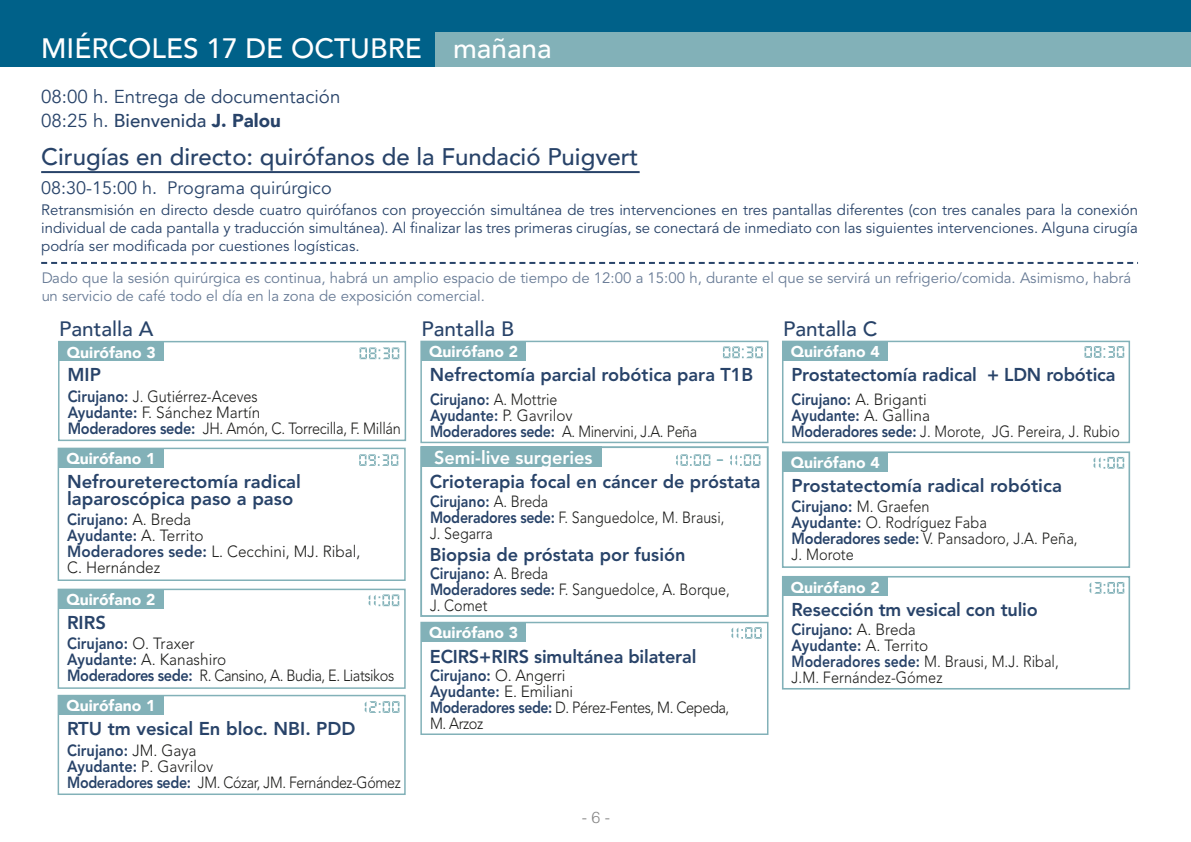
<style>
.page{position:relative;width:1191px;height:842px;background:#fff}
.page>*{position:absolute;margin:0;border:0;box-sizing:border-box;transform-origin:0 0}
.t1{font:500 28px "Avenir";color:#fff}
.t2{font:500 24px "Avenir";color:#284369}
.t3{font:500 20.8px "Avenir";color:#284369}
.t4{font:18.6px/23.6px "Avenir";color:#284369}
.t5{font:800 18.4px/17px "Avenir LT Std";color:#284369}
.t6{font:800 18.4px "Avenir LT Std";color:#fff}
.t7{font:18px "Avenir";color:#284369}
.t8{font:300 16.2px/16px "Avenir LT Std";color:#1d1d1b;scale:.95 1}
.t9{font:300 16.2px/16px "Avenir LT Std";color:#1d1d1b;scale:.9 1}
.t10{font:300 16.2px/16px "Avenir LT Std";letter-spacing:-.03em;color:#1d1d1b;scale:.95 1}
.t11{font:300 16.2px/16px "Avenir LT Std";color:#1d1d1b;scale:.88 1}
.t12{font:300 16.2px/16px "Avenir LT Std";letter-spacing:-.025em;color:#1d1d1b;scale:.95 1}
.t13{font:300 16.2px/16px "Avenir LT Std";letter-spacing:-.02em;color:#1d1d1b;scale:.88 1}
.t14{font:300 16px "Helvetica LT Std";color:#878787}
.t15{font:900 15.6px "Avenir";color:#fff}
.t16{font:15px/18px "Avenir LT Std";color:#284369;text-align:justify}
.s1{font-weight:500}
.s2{font-weight:900}
.s3{font-weight:800;color:#284369}
</style>
<div class="page">
<svg style="left:41px;top:262px;width:1097px;height:2px"></svg>
<hr style="left:41px;top:171px;width:598px;height:2px;background:#284369">
<div style="left:0;top:0;width:1190px;height:66px;background:#006189"></div>
<div style="left:435px;top:32px;width:755px;height:34px;background:#82b1b8"></div>
<div style="left:420px;top:341px;width:348px;height:102px;border:2px solid #82b1b8"></div>
<div style="left:421px;top:341px;width:105px;height:19px;background:#82b1b8"></div>
<div style="left:421px;top:447px;width:181px;height:20px;background:#82b1b8"></div>
<svg style="left:723px;top:346px;width:39px;height:12px"></svg>
<svg style="left:359px;top:347px;width:40px;height:12px"></svg>
<div style="left:58px;top:341px;width:348px;height:100px;border:2px solid #82b1b8"></div>
<div style="left:59px;top:342px;width:105px;height:19px;background:#82b1b8"></div>
<div style="left:420px;top:446px;width:348px;height:171px;border:2px solid #82b1b8"></div>
<div style="left:782px;top:341px;width:348px;height:102px;border:2px solid #82b1b8"></div>
<div style="left:783px;top:341px;width:105px;height:19px;background:#82b1b8"></div>
<svg style="left:1084px;top:346px;width:40px;height:12px"></svg>
<div style="left:782px;top:451px;width:348px;height:117px;border:2px solid #82b1b8"></div>
<div style="left:783px;top:452px;width:105px;height:19px;background:#82b1b8"></div>
<svg style="left:1093px;top:457px;width:31px;height:12px"></svg>
<div style="left:782px;top:576px;width:348px;height:113px;border:2px solid #82b1b8"></div>
<div style="left:783px;top:577px;width:105px;height:19px;background:#82b1b8"></div>
<svg style="left:1089px;top:582px;width:35px;height:12px"></svg>
<div style="left:58px;top:448px;width:348px;height:133px;border:1px solid #82b1b8"></div>
<div style="left:59px;top:448px;width:104px;height:19px;background:#82b1b8"></div>
<div style="left:58px;top:589px;width:348px;height:100px;border:2px solid #82b1b8"></div>
<div style="left:59px;top:589px;width:104px;height:19px;background:#82b1b8"></div>
<svg style="left:368px;top:594px;width:31px;height:12px"></svg>
<div style="left:58px;top:695px;width:348px;height:100px;border:2px solid #82b1b8"></div>
<div style="left:59px;top:695px;width:104px;height:20px;background:#82b1b8"></div>
<svg style="left:365px;top:701px;width:34px;height:12px"></svg>
<svg style="left:359px;top:454px;width:39px;height:12px"></svg>
<svg style="left:676px;top:454px;width:34px;height:12px"></svg>
<svg style="left:716px;top:459px;width:7px;height:2px"></svg>
<svg style="left:730px;top:454px;width:30px;height:12px"></svg>
<div style="left:420px;top:622px;width:348px;height:113px;border:2px solid #82b1b8"></div>
<div style="left:421px;top:622px;width:105px;height:20px;background:#82b1b8"></div>
<svg style="left:731px;top:627px;width:30px;height:12px"></svg>
<h1 class="t1" style="left:41px;top:24px;width:512px">MIÉRCOLES 17 DE OCTUBRE mañana</h1>
<p class="t4" style="left:41px;top:85px;width:301px">08:00 h. Entrega de documentación<br>08:25 h. <span class="s1">Bienvenida</span> <span class="s2">J. Palou</span></p>
<h2 class="t2" style="left:41px;top:136px;width:599px">Cirugías en directo: quirófanos de la Fundació Puigvert</h2>
<p class="t7" style="left:41px;top:177px;width:292px">08:30-15:00 h. Programa quirúrgico</p>
<p class="t16" style="left:41px;top:201px;width:1098px">Retransmisión en directo desde cuatro quirófanos con proyección simultánea de tres intervenciones en tres pantallas diferentes (con tres canales para la conexión individual de cada pantalla y traducción simultánea). Al finalizar las tres primeras cirugías, se conectará de inmediato con las siguientes intervenciones. Alguna cirugía podría ser modificada por cuestiones logísticas.</p>
<p class="t16" style="left:41px;top:269px;width:1091px">Dado que la sesión quirúrgica es continua, habrá un amplio espacio de tiempo de 12:00 a 15:00 h, durante el que se servirá un refrigerio/comida. Asimismo, habrá un servicio de café todo el día en la zona de exposición comercial.</p>
<h3 class="t3" style="left:59px;top:310px;width:96px">Pantalla A</h3>
<h3 class="t3" style="left:421px;top:310px;width:94px">Pantalla B</h3>
<p class="t15" style="left:429px;top:338px;width:90px">Quirófano 2</p>
<p class="t5" style="left:430px;top:366px;width:325px">Nefrectomía parcial robótica para T1B</p>
<h3 class="t3" style="left:783px;top:310px;width:96px">Pantalla C</h3>
<p class="t15" style="left:791px;top:338px;width:90px">Quirófano 4</p>
<p class="t5" style="left:791px;top:366px;width:325px">Prostatectomía radical + LDN robótica</p>
<p class="t8" style="left:791px;top:391px;width:347px"><span class="s3">Cirujano:</span> A. Briganti<br><span class="s3">Ayudante:</span> A. Gallina<br><span class="s3">Moderadores sede:</span> J. Morote, JG. Pereira, J. Rubio</p>
<p class="t15" style="left:791px;top:449px;width:90px">Quirófano 4</p>
<p class="t5" style="left:791px;top:477px;width:272px">Prostatectomía radical robótica</p>
<p class="t9" style="left:791px;top:499px;width:319px"><span class="s3">Cirujano:</span> M. Graefen<br><span class="s3">Ayudante:</span> O. Rodríguez Faba<br><span class="s3">Moderadores sede:</span> V. Pansadoro, J.A. Peña,<br>J. Morote</p>
<p class="t15" style="left:791px;top:574px;width:90px">Quirófano 2</p>
<p class="t5" style="left:791px;top:601px;width:248px">Resección tm vesical con tulio</p>
<p class="t8" style="left:791px;top:621px;width:283px"><span class="s3">Cirujano:</span> A. Breda<br><span class="s3">Ayudante:</span> A. Territo<br><span class="s3">Moderadores sede:</span> M. Brausi, M.J. Ribal,<br>J.M. Fernández-Gómez</p>
<p class="t15" style="left:67px;top:339px;width:90px">Quirófano 3</p>
<p class="t5" style="left:67px;top:366px;width:35px">MIP</p>
<p class="t9" style="left:68px;top:388px;width:372px"><span class="s3">Cirujano:</span> J. Gutiérrez-Aceves<br><span class="s3">Ayudante:</span> F. Sánchez Martín<br><span class="s3">Moderadores sede:</span> JH. Amón, C. Torrecilla, F. Millán</p>
<p class="t13" style="left:430px;top:391px;width:305px"><span class="s3">Cirujano:</span> A. Mottrie<br><span class="s3">Ayudante:</span> P. Gavrilov<br><span class="s3">Moderadores sede:</span> A. Minervini, J.A. Peña</p>
<p class="t6" style="left:434px;top:447px;width:160px">Semi-live surgeries</p>
<p class="t15" style="left:66px;top:445px;width:90px">Quirófano 1</p>
<p class="t5" style="left:67px;top:473px;width:235px">Nefroureterectomía radical laparoscópica paso a paso</p>
<p class="t8" style="left:67px;top:512px;width:310px"><span class="s3">Cirujano:</span> A. Breda<br><span class="s3">Ayudante:</span> A. Territo<br><span class="s3">Moderadores sede:</span> L. Cecchini, MJ. Ribal,<br>C. Hernández</p>
<p class="t15" style="left:66px;top:586px;width:90px">Quirófano 2</p>
<p class="t5" style="left:67px;top:614px;width:40px">RIRS</p>
<p class="t10" style="left:67px;top:636px;width:346px"><span class="s3">Cirujano:</span> O. Traxer<br><span class="s3">Ayudante:</span> A. Kanashiro<br><span class="s3">Moderadores sede:</span> R. Cansino, A. Budia, E. Liatsikos</p>
<p class="t15" style="left:66px;top:693px;width:90px">Quirófano 1</p>
<p class="t5" style="left:67px;top:720px;width:290px">RTU tm vesical En bloc. NBI. PDD</p>
<p class="t12" style="left:67px;top:742px;width:352px"><span class="s3">Cirujano:</span> JM. Gaya<br><span class="s3">Ayudante:</span> P. Gavrilov<br><span class="s3">Moderadores sede:</span> JM. Cózar, JM. Fernández-Gómez</p>
<p class="t5" style="left:430px;top:474px;width:332px">Crioterapia focal en cáncer de próstata</p>
<p class="t11" style="left:430px;top:494px;width:336px"><span class="s3">Cirujano:</span> A. Breda<br><span class="s3">Moderadores sede:</span> F. Sanguedolce, M. Brausi,<br>J. Segarra</p>
<p class="t11" style="left:430px;top:565px;width:342px"><span class="s3">Cirujano:</span> A. Breda<br><span class="s3">Moderadores sede:</span> F. Sanguedolce, A. Borque,<br>J. Comet</p>
<p class="t5" style="left:430px;top:546px;width:257px">Biopsia de próstata por fusión</p>
<p class="t15" style="left:429px;top:620px;width:90px">Quirófano 3</p>
<p class="t5" style="left:430px;top:648px;width:268px">ECIRS+RIRS simultánea bilateral</p>
<p class="t10" style="left:430px;top:668px;width:316px"><span class="s3">Cirujano:</span> O. Angerri<br><span class="s3">Ayudante:</span> E. Emiliani<br><span class="s3">Moderadores sede:</span> D. Pérez-Fentes, M. Cepeda,<br>M. Arzoz</p>
<p class="t14" style="left:582px;top:807px;width:30px">- 6 -</p>
</div>
